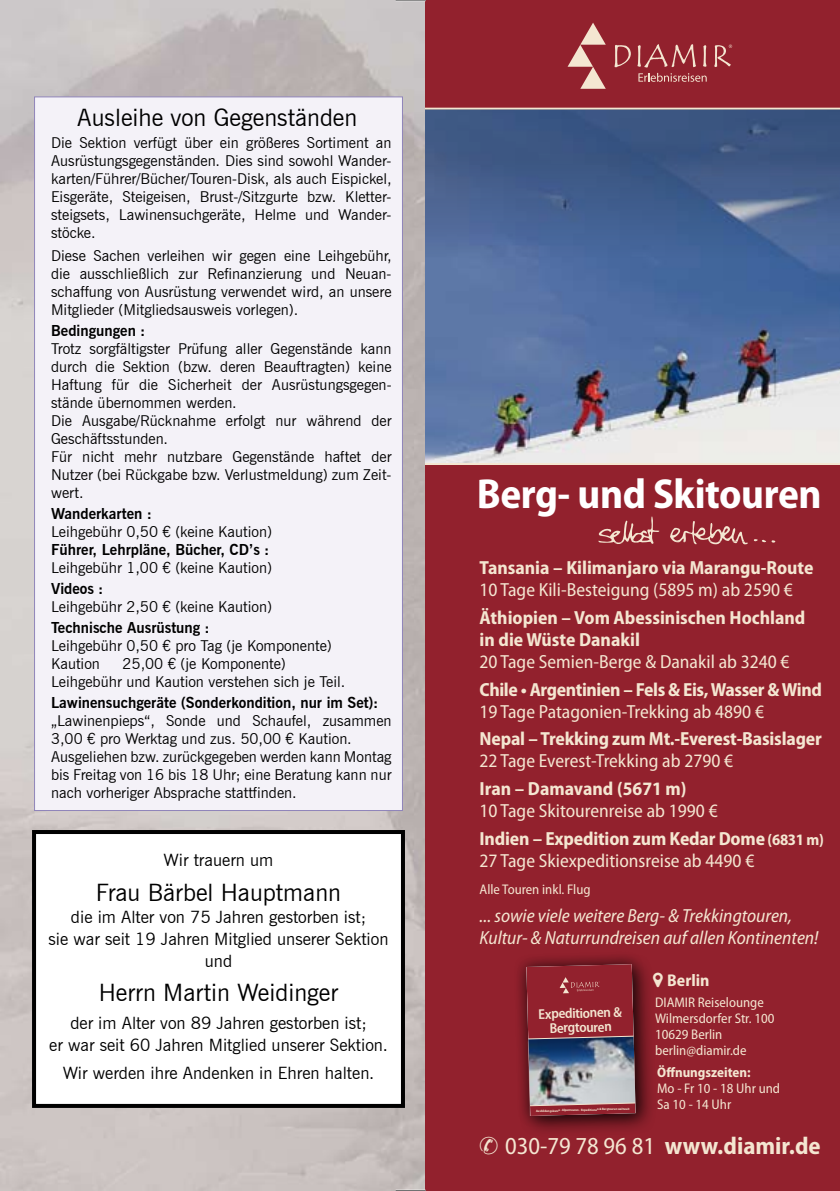
<style>
.page{position:relative;width:840px;height:1191px;background:#fff}
.page>*{position:absolute;margin:0;border:0;box-sizing:border-box;transform-origin:0 0}
.t1{font:700 semi-condensed 42.2px "Myriad Pro";letter-spacing:-.01em;color:#fff}
.t2{font:700 semi-condensed 24.4px "Myriad Pro";color:#f4e6d1}
.t3{font:24px "News Gothic BT";color:#000}
.t4{font:700 semi-condensed 19px/22px "Myriad Pro";letter-spacing:-.01em;color:#f4e6d1}
.t5{font:semi-condensed 19px "Myriad Pro";color:#f4e6d1}
.t6{font:italic semi-condensed 19px/22px "Myriad Pro";color:#f4e6d1}
.t7{font:17px/22px "News Gothic BT";color:#000;text-align:center}
.t8{font:700 semi-condensed 17px "Myriad Pro";color:#f4e6d1}
.t9{font:15px/18px "News Gothic BT";color:#000}
.t10{font:700 15px "News Gothic BT";color:#000}
.t11{font:600 semi-condensed 14.2px/14.2px "Myriad Pro";color:#f4e6d1;text-align:center}
.t12{font:semi-condensed 14px/16px "Myriad Pro";color:#f4e6d1}
.t13{font:700 semi-condensed 14px "Myriad Pro";color:#f4e6d1}
.t14{font:700 semi-condensed 3.2px "Myriad Pro";color:#f4e6d1}
.s1{font-weight:400}
.s2{font-size:16px}
</style>
<div class="page">
<div style="left:34px;top:96px;width:369px;height:715px;background:#f4f2f8;border:1px solid #9085ba"></div>
<div style="left:425px;top:0;width:414px;height:1191px;background:#92212d"></div>
<svg style="left:425px;top:108px;width:414px;height:357px"></svg>
<svg style="left:598px;top:516px;width:61px;height:28px"></svg>
<svg style="left:670px;top:521px;width:77px;height:24px"></svg>
<svg style="left:753px;top:539px;width:12px;height:4px"></svg>
<svg style="left:567px;top:23px;width:38px;height:66px"></svg>
<svg style="left:614px;top:45px;width:16px;height:22px"></svg>
<svg style="left:637px;top:44px;width:69px;height:38px"></svg>
<svg style="left:714px;top:45px;width:17px;height:22px"></svg>
<svg style="left:425px;top:110px;width:414px;height:150px;fill:#3f5c8a"></svg>
<hr style="left:395px;top:0;width:30px;height:1px;background:#000">
<hr style="left:395px;top:1190px;width:30px;height:1px;background:#000">
<div style="left:32px;top:830px;width:373px;height:278px;border:4px solid #000"></div>
<svg style="left:518px;top:956px;width:133px;height:174px"></svg>
<h3 class="t3" style="left:77px;top:103px;width:281px">Ausleihe von Gegenständen</h3>
<p class="t9" style="left:51px;top:133px;width:342px;text-align:justify">Die Sektion verfügt über ein größeres Sortiment an Ausrüstungsgegenständen. Dies sind sowohl Wander&shy;karten/Führer/Bücher/Touren-Disk, als auch Eispickel, Eisgeräte, Steigeisen, Brust-/Sitzgurte bzw. Kletter&shy;steigsets, Lawinensuchgeräte, Helme und Wander&shy;stöcke.</p>
<p class="t9" style="left:51px;top:247px;width:342px;text-align:justify">Diese Sachen verleihen wir gegen eine Leihgebühr, die ausschließlich zur Refinanzierung und Neuan&shy;schaffung von Ausrüstung verwendet wird, an unsere Mitglieder (Mitgliedsausweis vorlegen).</p>
<p class="t10" style="left:51px;top:322px;width:96px">Bedingungen :</p>
<p class="t9" style="left:51px;top:340px;width:342px">Trotz sorgfältigster Prüfung aller Gegenstände kann durch die Sektion (bzw. deren Beauftragten) keine Haftung für die Sicherheit der Ausrüstungsgegen&shy;stände übernommen werden.<br>Die Ausgabe/Rücknahme erfolgt nur während der Geschäftsstunden.<br>Für nicht mehr nutzbare Gegenstände haftet der Nutzer (bei Rückgabe bzw. Verlustmeldung) zum Zeit&shy;wert.</p>
<p class="t10" style="left:51px;top:504px;width:102px">Wanderkarten :</p>
<p class="t9" style="left:51px;top:522px;width:222px">Leihgebühr 0,50 (keine Kaution)</p>
<p class="t10" style="left:51px;top:540px;width:220px">Führer, Lehrpläne, Bücher, CD’s :</p>
<p class="t9" style="left:51px;top:558px;width:222px">Leihgebühr 1,00 (keine Kaution)</p>
<p class="t10" style="left:51px;top:579px;width:54px">Videos :</p>
<p class="t9" style="left:51px;top:597px;width:222px">Leihgebühr 2,50 (keine Kaution)</p>
<p class="t10" style="left:51px;top:618px;width:160px">Technische Ausrüstung :</p>
<p class="t9" style="left:51px;top:636px;width:282px">Leihgebühr 0,50 pro Tag (je Komponente)<br>Kaution</p>
<p class="t9" style="left:51px;top:654px;width:296px;text-indent:71px">25,00 (je Komponente)<br>Leihgebühr und Kaution verstehen sich je Teil.</p>
<p class="t10" style="left:51px;top:693px;width:328px">Lawinensuchgeräte (Sonderkondition, nur im Set):</p>
<p class="t9" style="left:51px;top:711px;width:342px">„Lawinenpieps“, Sonde und Schaufel, zusammen 3,00 pro Werktag und zus. 50,00 Kaution.<br>Ausgeliehen bzw. zurückgegeben werden kann Montag bis Freitag von 16 bis 18 Uhr; eine Beratung kann nur nach vorheriger Absprache stattfinden.</p>
<p class="t7" style="left:163px;top:849px;width:111px">Wir trauern um</p>
<h3 class="t3" style="left:96px;top:878px;width:246px">Frau Bärbel Hauptmann</h3>
<p class="t7" style="left:48px;top:905px;width:341px">die im Alter von 75 Jahren gestorben ist;<br>sie war seit 19 Jahren Mitglied unserer Sektion und</p>
<h3 class="t3" style="left:99px;top:978px;width:241px">Herrn Martin Weidinger</h3>
<p class="t7" style="left:49px;top:1012px;width:340px">der im Alter von 89 Jahren gestorben ist;<br>er war seit 60 Jahren Mitglied unserer Sektion.</p>
<p class="t7" style="left:63px;top:1061px;width:313px">Wir werden ihre Andenken in Ehren halten.</p>
<h1 class="t1" style="left:476px;top:470px;width:346px">Berg- und Skitouren</h1>
<p class="t4" style="left:479px;top:557px;width:335px">Tansania – Kilimanjaro via Marangu-Route</p>
<p class="t5" style="left:479px;top:579px;width:314px">10 Tage Kili-Besteigung (5895 m) ab 2590 €</p>
<p class="t4" style="left:479px;top:607px;width:327px">Äthiopien – Vom Abessinischen Hochland in die Wüste Danakil</p>
<p class="t5" style="left:479px;top:651px;width:311px">20 Tage Semien-Berge &amp; Danakil ab 3240 €</p>
<p class="t4" style="left:479px;top:678px;width:343px">Chile • Argentinien – Fels &amp; Eis, Wasser &amp; Wind</p>
<p class="t5" style="left:479px;top:701px;width:286px">19 Tage Patagonien-Trekking ab 4890 €</p>
<p class="t4" style="left:479px;top:728px;width:343px">Nepal – Trekking zum Mt.-Everest-Basislager</p>
<p class="t5" style="left:479px;top:750px;width:255px">22 Tage Everest-Trekking ab 2790 €</p>
<p class="t4" style="left:479px;top:778px;width:208px">Iran – Damavand (5671 m)</p>
<p class="t4" style="left:479px;top:797px;width:345px;line-height:27.6px"><span class="s1">10 Tage Skitourenreise ab 1990 €<br></span>Indien – Expedition zum Kedar Dome <span class="s2">(6831 m)</span></p>
<p class="t5" style="left:479px;top:850px;width:276px">27 Tage Skiexpeditionsreise ab 4490 €</p>
<p class="t12" style="left:479px;top:882px;width:112px">Alle Touren inkl. Flug</p>
<p class="t6" style="left:479px;top:905px;width:340px">... sowie viele weitere Berg- &amp; Trekkingtouren,<br>Kultur- &amp; Naturrundreisen auf allen Kontinenten!</p>
<p class="t11" style="left:538px;top:1007px;width:85px;rotate:-1deg">Expeditionen &amp;<br>Bergtouren</p>
<p class="t14" style="left:535px;top:1109px;width:95px;rotate:-2deg">Ausbildungskurse · Alpentouren · Expeditionen &amp; Bergtouren weltweit</p>
<p class="t8" style="left:666px;top:970px;width:44px">Berlin</p>
<p class="t12" style="left:654px;top:994px;width:121px">DIAMIR Reiselounge<br>Wilmersdorfer Str. 100<br>10629 Berlin berlin@diamir.de</p>
<p class="t13" style="left:656px;top:1064px;width:95px">Öffnungszeiten:</p>
<p class="t12" style="left:656px;top:1080px;width:124px">Mo - Fr 10 - 18 Uhr und<br>Sa 10 - 14 Uhr</p>
<h2 class="t2" style="left:505px;top:1132px;width:317px"><span class="s1">030-79 78 96 81</span> www.diamir.de</h2>
</div>
